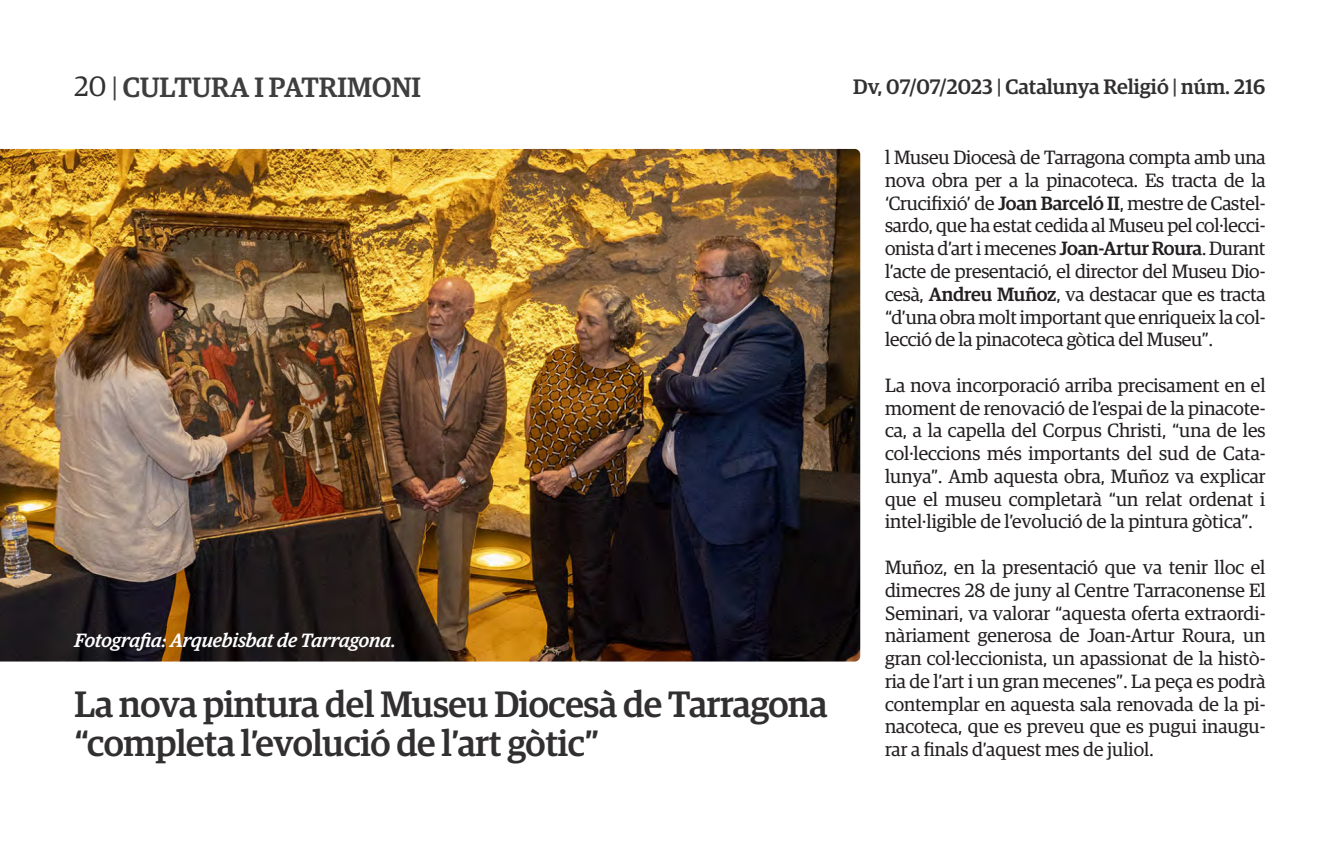
<style>
.page{position:relative;width:1340px;height:844px;background:#fff}
.page>*{position:absolute;margin:0;border:0;box-sizing:border-box;transform-origin:0 0}
.t1{font:500 36.75px/38.5px "Guardian Egyp";letter-spacing:-.01em;color:#312f30}
.t2{font:500 28px "Guardian Egyp";color:#3e3e3f}
.t3{font:500 21px "Guardian Egyp";color:#312f30}
.t4{font:19.25px/22.8px "Guardian Egyp";color:#231f20;text-align:justify}
.t5{font:italic 500 19.25px "Guardian Egyp";color:#fff}
.s1{font-weight:400;color:#312f30}
.s2{font-weight:400}
.s3{color:#3e3e3f}
.s4{font-weight:500}
</style>
<div class="page">
<img style="left:0;top:149px;width:860px;height:512px">
<h2 class="t2" style="left:74px;top:67px;width:348px"><span class="s1">20</span> <span class="s2">|</span> CULTURA I PATRIMONI</h2>
<p class="t3" style="left:853px;top:71px;width:414px">Dv, 07/07/2023 <span class="s3">|</span> Catalunya Religió <span class="s3">|</span> núm. 216</p>
<p class="t5" style="left:74px;top:626px;width:323px">Fotografia: Arquebisbat de Tarragona.</p>
<p class="t1" style="left:74px;top:682px;width:754px">La nova pintura del Museu Diocesà de Tarragona “completa l’evolució de l’art gòtic”</p>
<p class="t4" style="left:885px;top:145px;width:382px">l Museu Diocesà de Tarragona compta amb una nova obra per a la pinacoteca. Es tracta de la ‘Crucifixió’ de <span class="s4">Joan Barceló II</span>, mestre de Castel&shy;sardo, que ha estat cedida al Museu pel col·lecci&shy;onista d’art i mecenes <span class="s4">Joan-Artur Roura</span>. Durant l’acte de presentació, el director del Museu Dio&shy;cesà, <span class="s4">Andreu Muñoz</span>, va destacar que es tracta “d’una obra molt important que enriqueix la col· lecció de la pinacoteca gòtica del Museu”.</p>
<p class="t4" style="left:885px;top:372px;width:382px">La nova incorporació arriba precisament en el moment de renovació de l’espai de la pinacote&shy;ca, a la capella del Corpus Christi, “una de les col·leccions més importants del sud de Cata&shy;lunya”. Amb aquesta obra, Muñoz va explicar que el museu completarà “un relat ordenat i intel·ligible de l’evolució de la pintura gòtica”.</p>
<p class="t4" style="left:885px;top:554px;width:382px">Muñoz, en la presentació que va tenir lloc el dimecres 28 de juny al Centre Tarraconense El Seminari, va valorar “aquesta oferta extraordi&shy;nàriament generosa de Joan-Artur Roura, un gran col·leccionista, un apassionat de la histò&shy;ria de l’art i un gran mecenes”. La peça es podrà contemplar en aquesta sala renovada de la pi&shy;nacoteca, que es preveu que es pugui inaugu&shy;rar a finals d’aquest mes de juliol.</p>
</div>
